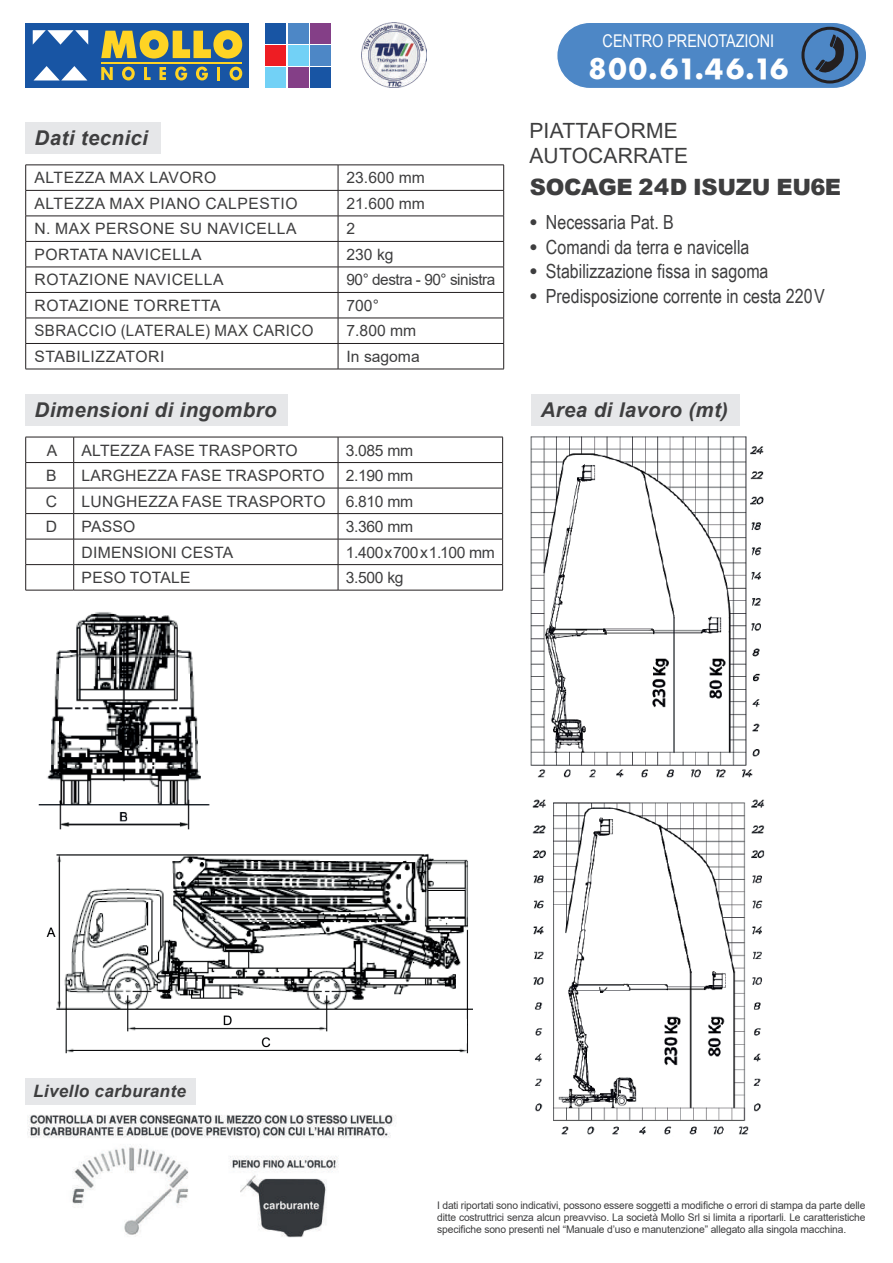
<style>
.page{position:relative;width:893px;height:1263px;background:#fff}
.page>*{position:absolute;margin:0;border:0;box-sizing:border-box;transform-origin:0 0}
.t1{font:27.3px "Futura ICG Bold";color:#fff}
.t2{font:900 22.5px "Arial";letter-spacing:-.015em;color:#3e3e3f}
.t3{font:21px/25.2px "Arial";letter-spacing:.01em;color:#3e3e3f}
.t4{font:italic 700 20.4px "Arial";letter-spacing:.02em;color:#3e3e3f}
.t5{font:19.5px "Arial Narrow";color:#3e3e3f}
.t6{font:17.55px "Arial Narrow";color:#fff}
.t7{font:italic 700 17.1px "Arial";letter-spacing:.02em;color:#3e3e3f}
.t8{font:15.6px "Arial";letter-spacing:.015em;color:#3e3e3f}
.t9{font:15.6px "Arial";letter-spacing:.035em;color:#3e3e3f}
.t10{font:15.6px "Arial";letter-spacing:.015em;color:#3e3e3f;scale:.96 1}
.t11{font:15.6px "Arial";letter-spacing:-.03em;color:#3e3e3f}
.t12{font:15.6px "Arial";letter-spacing:-.025em;color:#3e3e3f}
.t13{font:10.5px/12px "Arial";letter-spacing:-.015em;color:#3e3e3f;text-align:justify}
</style>
<div class="page">
<hr style="left:26px;top:165px;width:312px;height:1px;background:#231f20">
<hr style="left:338px;top:165px;width:166px;height:1px;background:#231f20">
<hr style="left:26px;top:190px;width:312px;height:1px;background:#231f20">
<hr style="left:338px;top:190px;width:166px;height:1px;background:#231f20">
<hr style="left:26px;top:216px;width:312px;height:1px;background:#231f20">
<hr style="left:338px;top:216px;width:166px;height:1px;background:#231f20">
<hr style="left:26px;top:241px;width:312px;height:1px;background:#231f20">
<hr style="left:338px;top:241px;width:166px;height:1px;background:#231f20">
<hr style="left:26px;top:267px;width:312px;height:1px;background:#231f20">
<hr style="left:338px;top:267px;width:166px;height:1px;background:#231f20">
<hr style="left:26px;top:292px;width:312px;height:1px;background:#231f20">
<hr style="left:338px;top:292px;width:166px;height:1px;background:#231f20">
<hr style="left:26px;top:318px;width:312px;height:1px;background:#231f20">
<hr style="left:338px;top:318px;width:166px;height:1px;background:#231f20">
<hr style="left:26px;top:343px;width:312px;height:1px;background:#231f20">
<svg style="left:25px;top:165px;width:1px;height:204px"></svg>
<hr style="left:338px;top:343px;width:166px;height:1px;background:#231f20">
<svg style="left:338px;top:165px;width:1px;height:204px"></svg>
<hr style="left:26px;top:369px;width:312px;height:1px;background:#231f20">
<hr style="left:338px;top:369px;width:166px;height:1px;background:#231f20">
<svg style="left:503px;top:165px;width:1px;height:204px"></svg>
<div style="left:26px;top:122px;width:135px;height:32px;background:#e6e7e9"></div>
<img style="left:38px;top:612px;width:172px;height:218px">
<img style="left:46px;top:853px;width:427px;height:201px">
<div style="left:26px;top:394px;width:262px;height:32px;background:#e6e7e9"></div>
<hr style="left:26px;top:437px;width:48px;height:1px;background:#231f20">
<hr style="left:74px;top:437px;width:264px;height:1px;background:#231f20">
<hr style="left:338px;top:437px;width:165px;height:1px;background:#231f20">
<hr style="left:26px;top:462px;width:48px;height:1px;background:#231f20">
<hr style="left:74px;top:462px;width:264px;height:1px;background:#231f20">
<hr style="left:338px;top:462px;width:165px;height:1px;background:#231f20">
<hr style="left:26px;top:488px;width:48px;height:1px;background:#231f20">
<hr style="left:74px;top:488px;width:264px;height:1px;background:#231f20">
<hr style="left:338px;top:488px;width:165px;height:1px;background:#231f20">
<hr style="left:26px;top:513px;width:48px;height:1px;background:#231f20">
<hr style="left:74px;top:513px;width:264px;height:1px;background:#231f20">
<hr style="left:338px;top:513px;width:165px;height:1px;background:#231f20">
<hr style="left:26px;top:539px;width:48px;height:1px;background:#231f20">
<hr style="left:74px;top:539px;width:264px;height:1px;background:#231f20">
<hr style="left:338px;top:539px;width:165px;height:1px;background:#231f20">
<hr style="left:26px;top:564px;width:48px;height:1px;background:#231f20">
<svg style="left:25px;top:437px;width:1px;height:153px"></svg>
<hr style="left:74px;top:564px;width:264px;height:1px;background:#231f20">
<svg style="left:73px;top:437px;width:1px;height:153px"></svg>
<hr style="left:338px;top:564px;width:165px;height:1px;background:#231f20">
<svg style="left:338px;top:437px;width:1px;height:153px"></svg>
<hr style="left:26px;top:590px;width:48px;height:1px;background:#231f20">
<hr style="left:74px;top:590px;width:264px;height:1px;background:#231f20">
<hr style="left:338px;top:590px;width:165px;height:1px;background:#231f20">
<svg style="left:502px;top:437px;width:1px;height:153px"></svg>
<div style="left:531px;top:394px;width:209px;height:32px;background:#e6e7e9"></div>
<div style="left:557px;top:22px;width:310px;height:67px;background:#4d87c6;border-radius:33px"></div>
<div style="left:556px;top:22px;width:311px;height:67px;border:1px solid #fff;border-radius:33px"></div>
<svg style="left:815px;top:34px;width:34px;height:44px"></svg>
<div style="left:801px;top:27px;width:57px;height:57px;border:3px solid #231f20;border-radius:50%"></div>
<div style="left:266px;top:23px;width:20px;height:20px;background:#1855a4"></div>
<div style="left:310px;top:67px;width:21px;height:21px;background:#1855a4"></div>
<div style="left:288px;top:23px;width:21px;height:20px;background:#4d87c6"></div>
<div style="left:310px;top:45px;width:21px;height:21px;background:#4d87c6"></div>
<div style="left:310px;top:23px;width:21px;height:20px;background:#843f87"></div>
<div style="left:288px;top:67px;width:21px;height:21px;background:#843f87"></div>
<div style="left:288px;top:45px;width:21px;height:21px;background:#72d1f6"></div>
<div style="left:266px;top:67px;width:20px;height:21px;background:#72d1f6"></div>
<div style="left:266px;top:45px;width:20px;height:21px;background:#ee1d23"></div>
<div style="left:26px;top:23px;width:223px;height:65px;background:#1855a4"></div>
<svg style="left:101px;top:30px;width:141px;height:29px"></svg>
<svg style="left:101px;top:67px;width:12px;height:13px"></svg>
<svg style="left:122px;top:67px;width:13px;height:13px"></svg>
<svg style="left:144px;top:67px;width:7px;height:13px"></svg>
<svg style="left:159px;top:67px;width:7px;height:13px"></svg>
<svg style="left:175px;top:67px;width:12px;height:13px"></svg>
<svg style="left:196px;top:67px;width:12px;height:13px"></svg>
<svg style="left:217px;top:67px;width:3px;height:13px"></svg>
<svg style="left:230px;top:67px;width:12px;height:13px"></svg>
<hr style="left:101px;top:62px;width:141px;height:1px;background:#ffd424">
<svg style="left:34px;top:66px;width:53px;height:14px"></svg>
<svg style="left:33px;top:30px;width:55px;height:15px"></svg>
<img style="left:362px;top:23px;width:65px;height:64px">
<div style="left:26px;top:1078px;width:170px;height:26px;background:#e6e7e9"></div>
<img style="left:27px;top:1114px;width:369px;height:124px">
<img style="left:530px;top:436px;width:234px;height:342px">
<img style="left:532px;top:799px;width:233px;height:336px">
<h3 class="t4" style="left:35px;top:124px;width:115px">Dati tecnici</h3>
<h3 class="t9" style="left:34px;top:167px;width:183px">ALTEZZA MAX LAVORO</h3>
<h3 class="t8" style="left:347px;top:167px;width:80px">23.600 mm</h3>
<h3 class="t9" style="left:34px;top:193px;width:265px">ALTEZZA MAX PIANO CALPESTIO</h3>
<h3 class="t8" style="left:347px;top:193px;width:80px">21.600 mm</h3>
<h3 class="t9" style="left:34px;top:218px;width:264px">N. MAX PERSONE SU NAVICELLA</h3>
<h3 class="t8" style="left:347px;top:218px;width:10px">2</h3>
<h3 class="t9" style="left:34px;top:244px;width:169px">PORTATA NAVICELLA</h3>
<h3 class="t8" style="left:347px;top:244px;width:49px">230 kg</h3>
<h3 class="t9" style="left:34px;top:269px;width:191px">ROTAZIONE NAVICELLA</h3>
<h3 class="t11" style="left:347px;top:269px;width:150px">90° destra - 90° sinistra</h3>
<h3 class="t9" style="left:34px;top:295px;width:188px">ROTAZIONE TORRETTA</h3>
<h3 class="t8" style="left:347px;top:295px;width:34px">700°</h3>
<h3 class="t10" style="left:34px;top:320px;width:292px">SBRACCIO (LATERALE) MAX CARICO</h3>
<h3 class="t8" style="left:347px;top:320px;width:71px">7.800 mm</h3>
<h3 class="t9" style="left:34px;top:346px;width:131px">STABILIZZATORI</h3>
<h3 class="t8" style="left:347px;top:346px;width:75px">In sagoma</h3>
<h3 class="t4" style="left:35px;top:396px;width:243px">Dimensioni di ingombro</h3>
<h3 class="t8" style="left:47px;top:439px;width:12px">A</h3>
<h3 class="t8" style="left:82px;top:439px;width:218px">ALTEZZA FASE TRASPORTO</h3>
<h3 class="t8" style="left:346px;top:439px;width:69px">3.085 mm</h3>
<h3 class="t8" style="left:46px;top:465px;width:12px">B</h3>
<h3 class="t8" style="left:82px;top:465px;width:245px">LARGHEZZA FASE TRASPORTO</h3>
<h3 class="t8" style="left:346px;top:465px;width:69px">2.190 mm</h3>
<h3 class="t8" style="left:46px;top:490px;width:13px">C</h3>
<h3 class="t8" style="left:82px;top:490px;width:245px">LUNGHEZZA FASE TRASPORTO</h3>
<h3 class="t8" style="left:346px;top:490px;width:69px">6.810 mm</h3>
<h3 class="t8" style="left:46px;top:516px;width:13px">D</h3>
<h3 class="t8" style="left:82px;top:516px;width:55px">PASSO</h3>
<h3 class="t8" style="left:346px;top:516px;width:69px">3.360 mm</h3>
<h3 class="t8" style="left:82px;top:541px;width:153px">DIMENSIONI CESTA</h3>
<h3 class="t12" style="left:346px;top:541px;width:151px">1.400x700x1.100 mm</h3>
<h3 class="t8" style="left:82px;top:567px;width:110px">PESO TOTALE</h3>
<h3 class="t8" style="left:346px;top:567px;width:59px">3.500 kg</h3>
<h3 class="t6" style="left:603px;top:28px;width:173px">CENTRO PRENOTAZIONI</h3>
<h1 class="t1" style="left:587px;top:50px;width:204px">800.61.46.16</h1>
<h3 class="t3" style="left:529px;top:118px;width:160px">PIATTAFORME<br>AUTOCARRATE</h3>
<h2 class="t2" style="left:530px;top:170px;width:313px">SOCAGE 24D ISUZU EU6E</h2>
<h3 class="t5" style="left:529px;top:208px;width:146px"><sup>●</sup> Necessaria Pat. B</h3>
<h3 class="t5" style="left:529px;top:232px;width:222px"><sup>●</sup> Comandi da terra e navicella</h3>
<h3 class="t5" style="left:529px;top:257px;width:241px"><sup>●</sup> Stabilizzazione fissa in sagoma</h3>
<h3 class="t5" style="left:529px;top:282px;width:297px"><sup>●</sup> Predisposizione corrente in cesta 220V</h3>
<h3 class="t4" style="left:541px;top:396px;width:189px">Area di lavoro (mt)</h3>
<h3 class="t7" style="left:33px;top:1079px;width:154px">Livello carburante</h3>
<p class="t13" style="left:437px;top:1200px;width:430px">I dati riportati sono indicativi, possono essere soggetti a modifiche o errori di stampa da parte delle ditte costruttrici senza alcun preavviso. La società Mollo Srl si limita a riportarli. Le caratteristiche specifiche sono presenti nel “Manuale d’uso e manutenzione” allegato alla singola macchina.</p>
</div>
